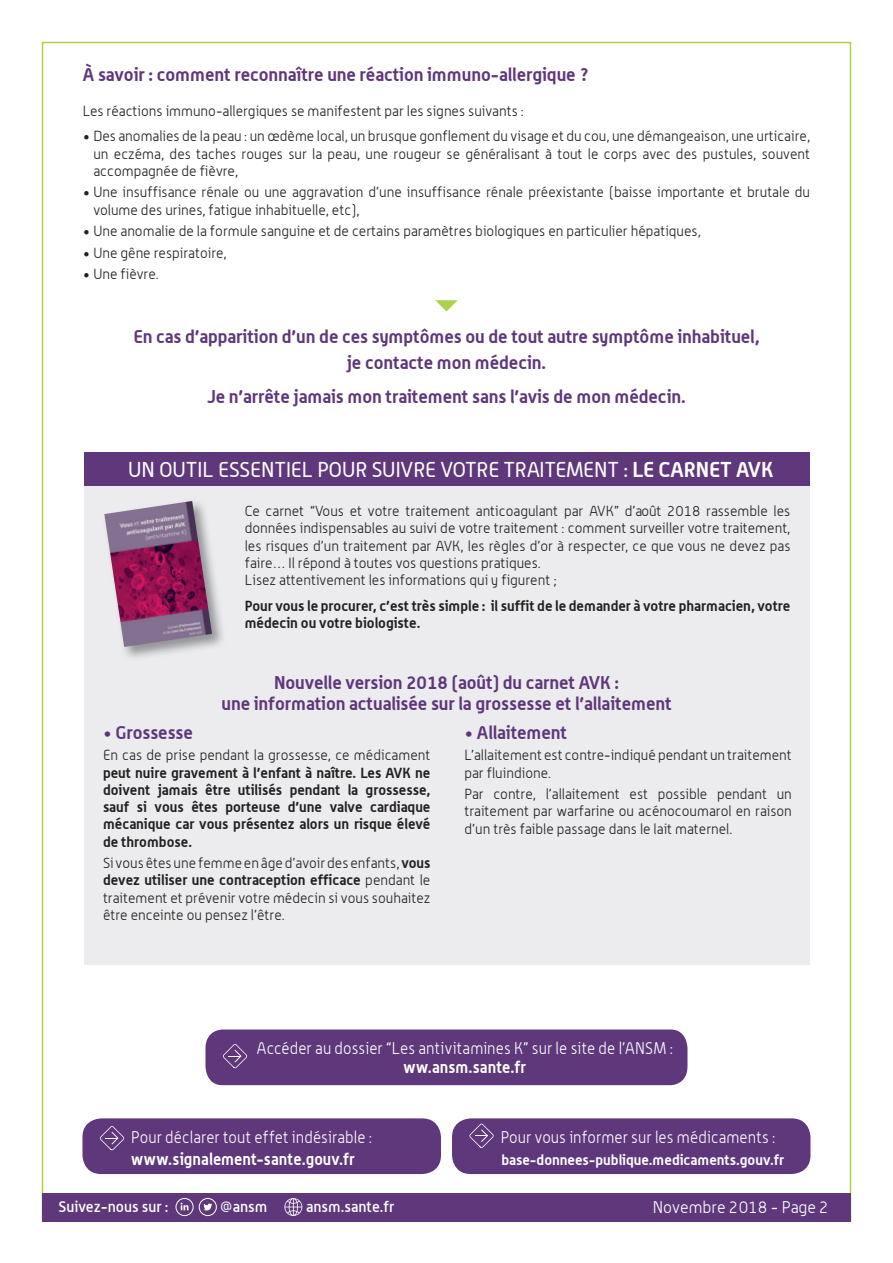
<style>
.page{position:relative;width:893px;height:1263px;background:#fff}
.page>*{position:absolute;margin:0;border:0;box-sizing:border-box;transform-origin:0 0}
.t1{font:21px "Alwyn";letter-spacing:-.005em;color:#fff}
.t2{font:700 18px/25.5px "Alwyn";letter-spacing:-.005em;color:#5f367b;text-align:center}
.t3{font:300 16.5px "Alwyn";letter-spacing:.005em;color:#fff;scale:.95 1}
.t4{font:700 16.5px "Alwyn";letter-spacing:.01em;color:#fff;scale:.95 1}
.t5{font:300 16.5px "Alwyn";letter-spacing:.005em;color:#fff}
.t6{font:500 15px "Alwyn";color:#fff}
.t7{font:300 14.25px/17.2px "Alwyn";color:#231f20;text-align:justify}
.t8{font:700 14.25px/17.2px "Alwyn";color:#231f20;text-align:justify}
.t9{font:700 14.25px "Alwyn";color:#fff}
.s1{font-weight:700}
</style>
<div class="page">
<div style="left:205px;top:1029px;width:482px;height:56px;background:#5f377b"></div>
<div style="left:84px;top:460px;width:725px;height:504px;background:#ececee"></div>
<div style="left:84px;top:452px;width:725px;height:34px;background:#5f377b"></div>
<img style="left:124px;top:565px;width:99px;height:93px">
<img style="left:104px;top:501px;width:108px;height:146px">
<svg style="left:435px;top:300px;width:23px;height:11px"></svg>
<div style="left:452px;top:1118px;width:358px;height:56px;background:#5f377b;border-radius:19px"></div>
<svg style="left:469px;top:1123px;width:25px;height:25px"></svg>
<div style="left:82px;top:1118px;width:359px;height:56px;background:#5f377b;border-radius:19px"></div>
<svg style="left:100px;top:1126px;width:24px;height:24px"></svg>
<div style="left:43px;top:1193px;width:808px;height:28px;background:#5f377b"></div>
<svg style="left:284px;top:1198px;width:18px;height:18px"></svg>
<svg style="left:204px;top:1203px;width:8px;height:7px"></svg>
<div style="left:199px;top:1198px;width:18px;height:18px;border:1px solid #fff;border-radius:50%"></div>
<div style="left:176px;top:1198px;width:18px;height:18px;border:1px solid #fff;border-radius:50%"></div>
<svg style="left:181px;top:1202px;width:8px;height:8px"></svg>
<p class="t2" style="left:83px;top:62px;width:508px">À savoir : comment reconnaître une réaction immuno-allergique ?</p>
<p class="t7" style="left:83px;top:102px;width:442px">Les réactions immuno-allergiques se manifestent par les signes suivants :</p>
<p class="t7" style="left:93px;top:128px;width:718px;text-indent:-10px">• Des anomalies de la peau : un œdème local, un brusque gonflement du visage et du cou, une démangeaison, une urticaire, un eczéma, des taches rouges sur la peau, une rougeur se généralisant à tout le corps avec des pustules, souvent accompagnée de fièvre,</p>
<p class="t7" style="left:93px;top:184px;width:718px;text-indent:-10px">• Une insuffisance rénale ou une aggravation d’une insuffisance rénale préexistante (baisse importante et brutale du volume des urines, fatigue inhabituelle, etc),</p>
<p class="t7" style="left:83px;top:222px;width:619px">• Une anomalie de la formule sanguine et de certains paramètres biologiques en particulier hépatiques,</p>
<p class="t7" style="left:83px;top:244px;width:145px">• Une gêne respiratoire,</p>
<p class="t7" style="left:83px;top:265px;width:77px">• Une fièvre.</p>
<p class="t2" style="left:133px;top:324px;width:628px">En cas d’apparition d’un de ces symptômes ou de tout autre symptôme inhabituel, je contacte mon médecin.</p>
<p class="t2" style="left:207px;top:383px;width:480px">Je n’arrête jamais mon traitement sans l’avis de mon médecin.</p>
<h1 class="t1" style="left:128px;top:457px;width:647px">UN OUTIL ESSENTIEL POUR SUIVRE VOTRE TRAITEMENT : <span class="s1">LE CARNET AVK</span></h1>
<p class="t7" style="left:245px;top:502px;width:547px;text-align:left">Ce carnet “Vous et votre traitement anticoagulant par AVK” d’août 2018 rassemble les données indispensables au suivi de votre traitement : comment surveiller votre traitement, les risques d’un traitement par AVK, les règles d’or à respecter, ce que vous ne devez pas faire… Il répond à toutes vos questions pratiques.<br>Lisez attentivement les informations qui y figurent ;</p>
<p class="t8" style="left:245px;top:597px;width:547px">Pour vous le procurer, c’est très simple : il suffit de le demander à votre pharmacien, votre médecin ou votre biologiste.</p>
<p class="t2" style="left:222px;top:671px;width:452px;line-height:21px">Nouvelle version 2018 (août) du carnet AVK :<br>une information actualisée sur la grossesse et l’allaitement</p>
<p class="t2" style="left:103px;top:719px;width:91px">• Grossesse</p>
<p class="t7" style="left:103px;top:746px;width:329px">En cas de prise pendant la grossesse, ce médicament</p>
<p class="t8" style="left:103px;top:763px;width:329px">peut nuire gravement à l’enfant à naître. Les AVK ne doivent jamais être utilisés pendant la grossesse, sauf si vous êtes porteuse d’une valve cardiaque mécanique car vous présentez alors un risque élevé de thrombose.</p>
<p class="t7" style="left:103px;top:854px;width:329px">Si vous êtes une femme en âge d’avoir des enfants, <span class="s1">vous devez utiliser une contraception efficace</span> pendant le traitement et prévenir votre médecin si vous souhaitez être enceinte ou pensez l’être.</p>
<p class="t2" style="left:464px;top:719px;width:104px">• Allaitement</p>
<p class="t7" style="left:464px;top:746px;width:329px">L’allaitement est contre-indiqué pendant un traitement par fluindione.</p>
<p class="t7" style="left:464px;top:785px;width:329px">Par contre, l’allaitement est possible pendant un traitement par warfarine ou acénocoumarol en raison d’un très faible passage dans le lait maternel.</p>
<p class="t3" style="left:256px;top:1039px;width:440px">Accéder au dossier “Les antivitamines K” sur le site de l’ANSM :</p>
<p class="t4" style="left:403px;top:1056px;width:131px">ww.ansm.sante.fr</p>
<p class="t3" style="left:501px;top:1128px;width:291px">Pour vous informer sur les médicaments :</p>
<p class="t9" style="left:501px;top:1151px;width:284px">base-donnees-publique.medicaments.gouv.fr</p>
<p class="t3" style="left:131px;top:1128px;width:255px">Pour déclarer tout effet indésirable :</p>
<p class="t4" style="left:131px;top:1148px;width:237px">www.signalement-sante.gouv.fr</p>
<p class="t6" style="left:59px;top:1197px;width:111px">Suivez-nous sur :</p>
<p class="t6" style="left:220px;top:1198px;width:49px">@ansm</p>
<p class="t6" style="left:306px;top:1198px;width:90px">ansm.sante.fr</p>
<p class="t5" style="left:653px;top:1198px;width:178px">Novembre 2018 - Page 2</p>
</div>
